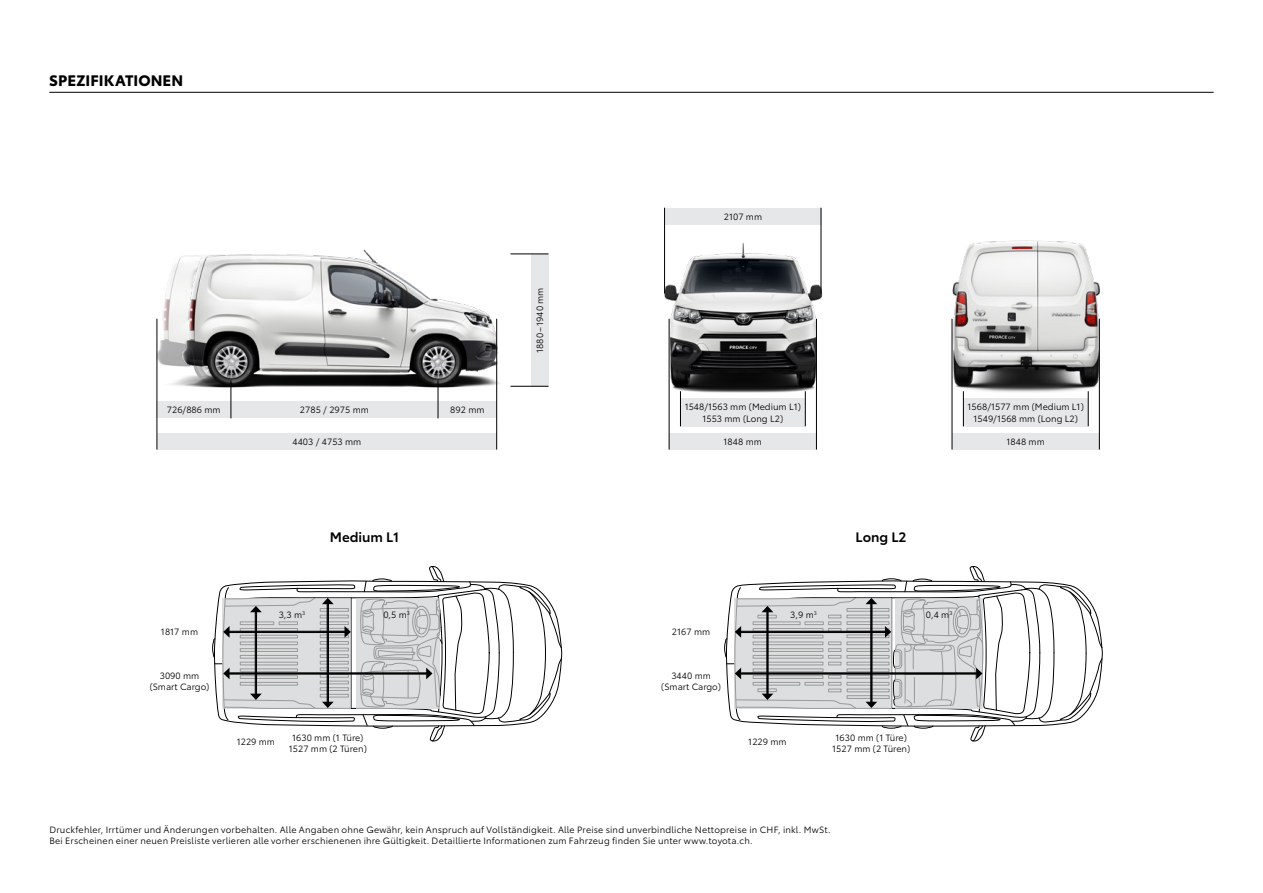
<style>
.page{position:relative;width:1263px;height:893px;background:#fff}
.page>*{position:absolute;margin:0;border:0;box-sizing:border-box;transform-origin:0 0}
.t1{font:700 15px "Toyota Type";letter-spacing:.01em;color:#000}
.t2{font:600 13.5px "Toyota Type";color:#000}
.t3{font:9px/10.8px "Toyota Type";letter-spacing:.015em;color:#000;text-align:center}
</style>
<div class="page">
<hr style="left:49px;top:92px;width:1165px;height:1px;background:#000">
<img style="left:951px;top:240px;width:149px;height:193px">
<img style="left:156px;top:249px;width:363px;height:188px">
<img style="left:664px;top:225px;width:159px;height:206px">
<div style="left:669px;top:433px;width:148px;height:17px;background:#e6e7e8"></div>
<div style="left:952px;top:433px;width:147px;height:17px;background:#e6e7e8"></div>
<div style="left:680px;top:398px;width:125px;height:28px;background:#e6e7e8"></div>
<div style="left:963px;top:398px;width:125px;height:28px;background:#e6e7e8"></div>
<hr style="left:680px;top:391px;width:1px;height:35px;background:#000">
<hr style="left:963px;top:391px;width:1px;height:35px;background:#000">
<hr style="left:805px;top:391px;width:1px;height:35px;background:#000">
<hr style="left:1088px;top:391px;width:1px;height:35px;background:#000">
<div style="left:665px;top:208px;width:156px;height:17px;background:#e6e7e8"></div>
<hr style="left:664px;top:208px;width:1px;height:85px;background:#000">
<hr style="left:821px;top:208px;width:1px;height:85px;background:#000">
<div style="left:157px;top:433px;width:340px;height:17px;background:#e6e7e8"></div>
<div style="left:531px;top:254px;width:17px;height:132px;background:#e6e7e8"></div>
<hr style="left:510px;top:386px;width:38px;height:1px;background:#000">
<hr style="left:510px;top:254px;width:38px;height:1px;background:#000">
<hr style="left:157px;top:319px;width:1px;height:130px;background:#000">
<hr style="left:496px;top:319px;width:1px;height:130px;background:#000">
<div style="left:231px;top:401px;width:207px;height:17px;background:#e6e7e8"></div>
<hr style="left:438px;top:380px;width:1px;height:38px;background:#000">
<hr style="left:231px;top:380px;width:1px;height:38px;background:#000">
<hr style="left:669px;top:319px;width:1px;height:131px;background:#000">
<hr style="left:952px;top:319px;width:1px;height:131px;background:#000">
<hr style="left:816px;top:319px;width:1px;height:131px;background:#000">
<hr style="left:1099px;top:319px;width:1px;height:131px;background:#000">
<svg style="left:212px;top:566px;width:350px;height:175px"></svg>
<svg style="left:724px;top:566px;width:378px;height:175px"></svg>
<h1 class="t1" style="left:49px;top:69px;width:136px">SPEZIFIKATIONEN</h1>
<p class="t3" style="left:724px;top:210px;width:40px">2107 mm</p>
<p class="t3" style="left:534px;top:353px;width:67px;rotate:-90deg">1880–1940 mm</p>
<p class="t3" style="left:167px;top:404px;width:55px">726/886 mm</p>
<p class="t3" style="left:450px;top:404px;width:36px">892 mm</p>
<p class="t3" style="left:300px;top:404px;width:70px">2785 / 2975 mm</p>
<p class="t3" style="left:685px;top:400px;width:118px;line-height:11.7px">1548/1563 mm (Medium L1)<br>1553 mm (Long L2)</p>
<p class="t3" style="left:967px;top:400px;width:118px;line-height:11.7px">1568/1577 mm (Medium L1)<br>1549/1568 mm (Long L2)</p>
<p class="t3" style="left:292px;top:435px;width:70px">4403 / 4753 mm</p>
<p class="t3" style="left:724px;top:435px;width:40px">1848 mm</p>
<p class="t3" style="left:1006px;top:435px;width:40px">1848 mm</p>
<h2 class="t2" style="left:330px;top:526px;width:71px">Medium L1</h2>
<h2 class="t2" style="left:855px;top:526px;width:52px">Long L2</h2>
<p class="t3" style="left:279px;top:608px;width:28px">3,3 m<sup>3</sup></p>
<p class="t3" style="left:790px;top:608px;width:28px">3,9 m<sup>3</sup></p>
<p class="t3" style="left:383px;top:608px;width:28px">0,5 m<sup>3</sup></p>
<p class="t3" style="left:926px;top:608px;width:28px">0,4 m<sup>3</sup></p>
<p class="t3" style="left:161px;top:626px;width:39px">1817 mm</p>
<p class="t3" style="left:672px;top:626px;width:40px">2167 mm</p>
<p class="t3" style="left:150px;top:670px;width:61px">3090 mm (Smart Cargo)</p>
<p class="t3" style="left:661px;top:670px;width:61px">3440 mm (Smart Cargo)</p>
<p class="t3" style="left:237px;top:735px;width:40px">1229 mm</p>
<p class="t3" style="left:292px;top:732px;width:73px">1630 mm (1 Türe)</p>
<p class="t3" style="left:748px;top:735px;width:40px">1229 mm</p>
<p class="t3" style="left:289px;top:743px;width:79px">1527 mm (2 Türen)</p>
<p class="t3" style="left:832px;top:732px;width:79px">1630 mm (1 Türe)<br>1527 mm (2 Türen)</p>
<p class="t3" style="left:49px;top:824px;width:783px;text-align:left">Druckfehler, Irrtümer und Änderungen vorbehalten. Alle Angaben ohne Gewähr, kein Anspruch auf Vollständigkeit. Alle Preise sind unverbindliche Nettopreise in CHF, inkl. MwSt.<br>Bei Erscheinen einer neuen Preisliste verlieren alle vorher erschienenen ihre Gültigkeit. Detaillierte Informationen zum Fahrzeug finden Sie unter www.toyota.ch.</p>
</div>
